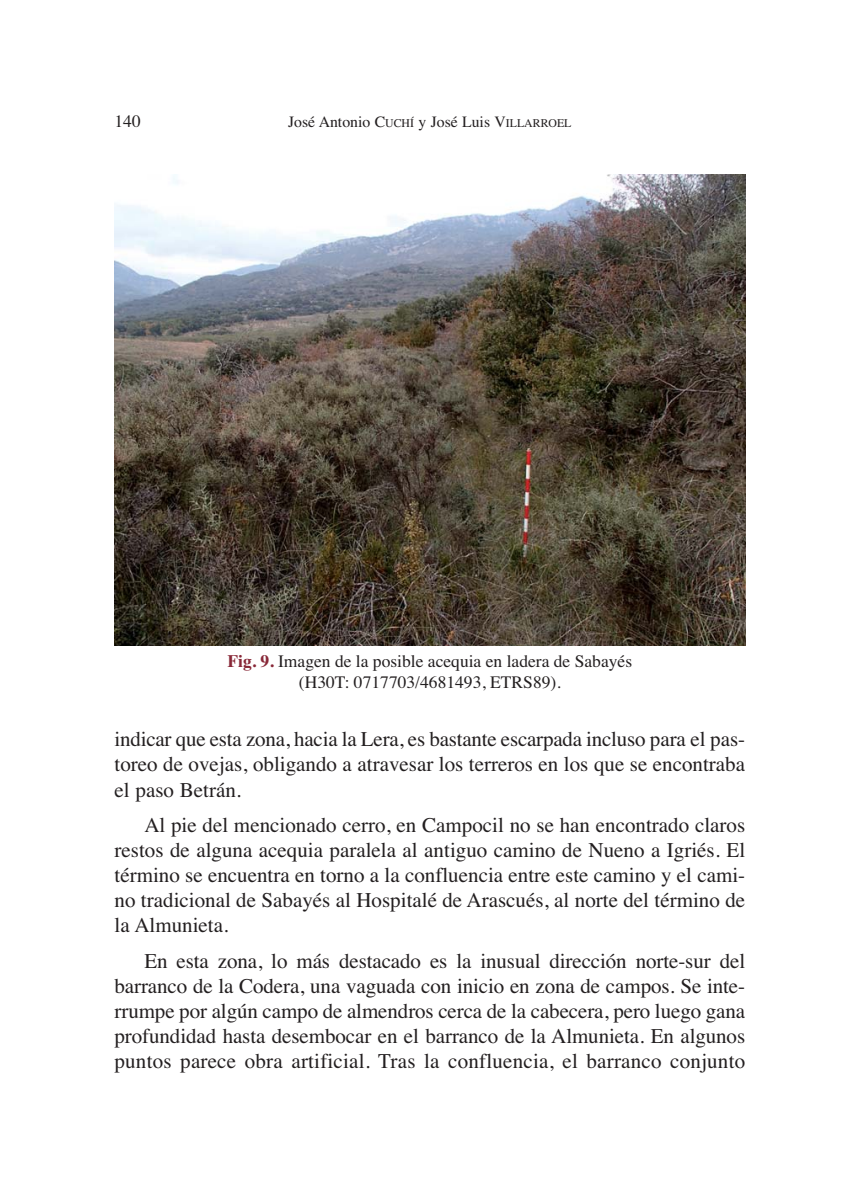
<style>
.page{position:relative;width:844px;height:1190px;background:#fff}
.page>*{position:absolute;margin:0;border:0;box-sizing:border-box;transform-origin:0 0}
.t1{font:21px/25.2px "Times";color:#231f20;text-align:justify}
.t2{font:17.5px/20.1px "Times";color:#231f20;text-align:center}
.t3{font:15.75px "Times";color:#231f20}
.s1{font-size:11.9px}
.s2{font-weight:700;color:#882838}
</style>
<div class="page">
<img style="left:114px;top:174px;width:630px;height:471px">
<p class="t2" style="left:114px;top:112px;width:28px">140</p>
<p class="t3" style="left:288px;top:116px;width:285px">José Antonio C<span class="s1">UCHÍ</span> y José Luis V<span class="s1">ILLARROEL</span></p>
<p class="t2" style="left:227px;top:653px;width:406px"><span class="s2">Fig. 9.</span> Imagen de la posible acequia en ladera de Sabayés (H30T: 0717703/4681493, ETRS89).</p>
<p class="t1" style="left:114px;top:728px;width:632px">indicar que esta zona, hacia la Lera, es bastante escarpada incluso para el pas&shy;toreo de ovejas, obligando a atravesar los terreros en los que se encontraba el paso Betrán.</p>
<p class="t1" style="left:114px;top:814px;width:632px;text-indent:30px">Al pie del mencionado cerro, en Campocil no se han encontrado claros restos de alguna acequia paralela al antiguo camino de Nueno a Igriés. El término se encuentra en torno a la confluencia entre este camino y el cami&shy;no tradicional de Sabayés al Hospitalé de Arascués, al norte del término de la Almunieta.</p>
<p class="t1" style="left:114px;top:950px;width:632px;text-indent:30px">En esta zona, lo más destacado es la inusual dirección norte-sur del barranco de la Codera, una vaguada con inicio en zona de campos. Se inte&shy;rrumpe por algún campo de almendros cerca de la cabecera, pero luego gana profundidad hasta desembocar en el barranco de la Almunieta. En algunos puntos parece obra artificial. Tras la confluencia, el barranco conjunto</p>
</div>
